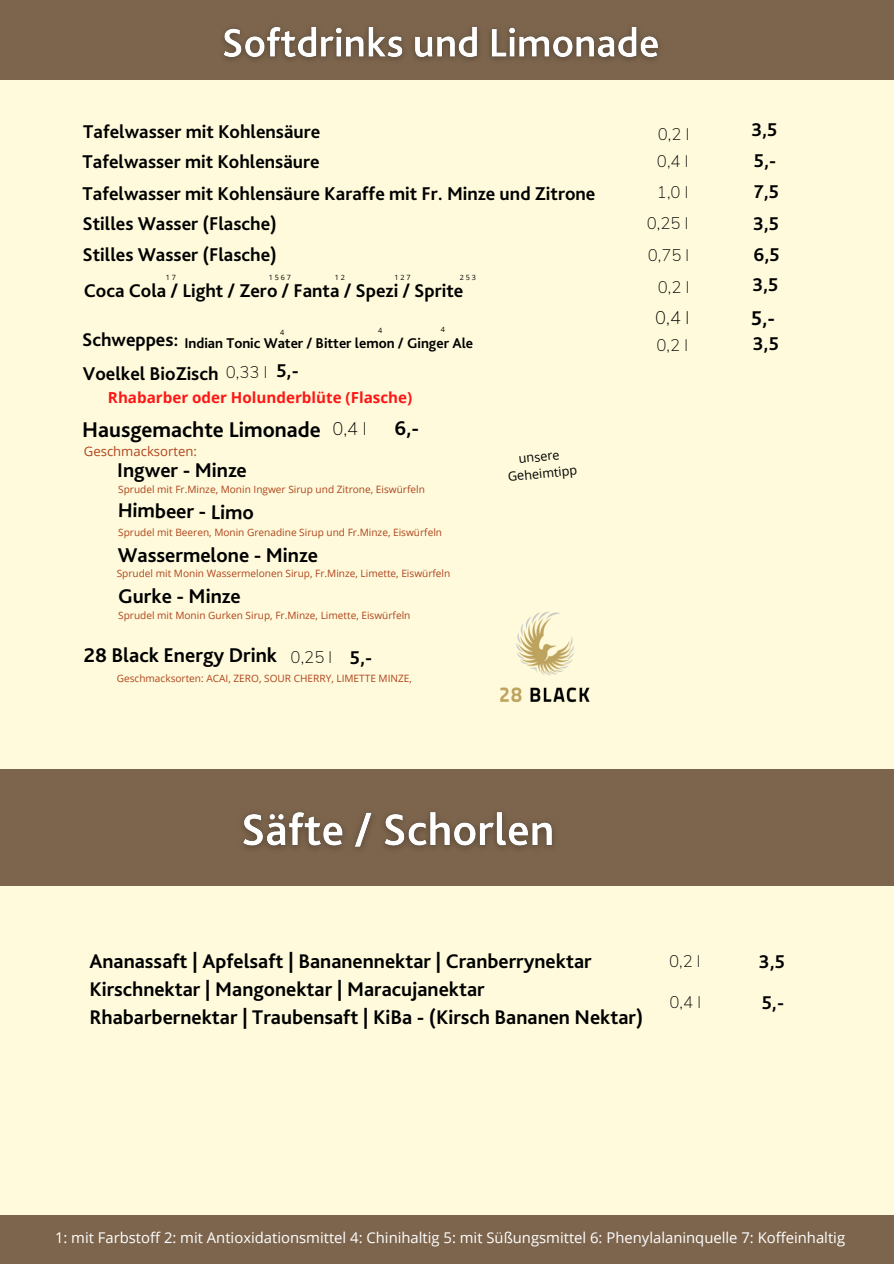
<style>
.page{position:relative;width:894px;height:1264px;background:#fff}
.page>*{position:absolute;margin:0;border:0;box-sizing:border-box;transform-origin:0 0}
.t1{font:700 22.35px "Bliss Pro";color:#000}
.t2{font:700 20.85px "Bliss Pro";color:#000}
.t3{font:700 20.7px/28.2px "Bliss Pro";color:#000}
.t4{font:700 19.35px "Bliss Pro";color:#000}
.t5{font:200 18.3px "Nunito Sans";color:#000}
.t6{font:200 16.8px "Nunito Sans";color:#000}
.t7{font:700 15.15px "Open Sans";color:#ff1616}
.t8{font:14.85px "Open Sans";color:#fff}
.t9{font:700 14.85px "Bliss Pro";color:#000}
.t10{font:13.05px "Open Sans";color:#b0441d}
.t11{font:12.75px "Open Sans";color:#000}
.t12{font:10.05px "Open Sans";color:#b0441d}
.t13{font:7.2px "Open Sans";letter-spacing:.26em;color:#000}
</style>
<div class="page">
<div style="left:0;top:0;width:893px;height:1263px;background:#fefadb"></div>
<div style="left:0;top:0;width:893px;height:79px;background:#7d654d"></div>
<div style="left:0;top:1214px;width:893px;height:49px;background:#7d654d"></div>
<div style="left:0;top:769px;width:893px;height:116px;background:#7d654d"></div>
<img style="left:500px;top:611px;width:90px;height:92px">
<img style="left:223px;top:27px;width:436px;height:33px">
<img style="left:242px;top:812px;width:312px;height:37px">
<p class="t4" style="left:83px;top:119px;width:239px">Tafelwasser mit Kohlensäure</p>
<p class="t4" style="left:82px;top:149px;width:239px">Tafelwasser mit Kohlensäure</p>
<h3 class="t6" style="left:657px;top:123px;width:33px">0,2 l</h3>
<h3 class="t4" style="left:751px;top:118px;width:28px">3,5</h3>
<h3 class="t6" style="left:656px;top:150px;width:33px">0,4 l</h3>
<h3 class="t4" style="left:753px;top:149px;width:24px">5,-</h3>
<h3 class="t4" style="left:82px;top:182px;width:514px">Tafelwasser mit Kohlensäure Karaffe mit Fr. Minze und Zitrone</h3>
<p class="t6" style="left:656px;top:181px;width:33px">1,0 l</p>
<p class="t4" style="left:753px;top:180px;width:26px">7,5</p>
<h3 class="t4" style="left:82px;top:211px;width:196px">Stilles Wasser (Flasche)</h3>
<h3 class="t6" style="left:646px;top:212px;width:43px">0,25 l</h3>
<p class="t4" style="left:753px;top:211px;width:28px">3,5</p>
<p class="t4" style="left:82px;top:243px;width:196px">Stilles Wasser (Flasche)</p>
<p class="t6" style="left:647px;top:244px;width:43px">0,75 l</p>
<p class="t4" style="left:753px;top:242px;width:28px">6,5</p>
<h2 class="t13" style="left:166px;top:273px;width:12px">1 7</h2>
<p class="t13" style="left:269px;top:273px;width:24px">1567</p>
<h2 class="t13" style="left:335px;top:273px;width:12px">1 2</h2>
<p class="t13" style="left:394px;top:273px;width:18px">127</p>
<p class="t13" style="left:459px;top:273px;width:18px">253</p>
<h6 class="t4" style="left:84px;top:279px;width:381px">Coca Cola / Light / Zero / Fanta / Spezi / Sprite</h6>
<h3 class="t6" style="left:657px;top:276px;width:33px">0,2 l</h3>
<p class="t4" style="left:752px;top:273px;width:28px">3,5</p>
<h3 class="t6" style="left:656px;top:334px;width:33px">0,2 l</h3>
<p class="t5" style="left:655px;top:306px;width:36px">0,4 l</p>
<p class="t2" style="left:750px;top:305px;width:26px">5,-</p>
<h2 class="t13" style="left:440px;top:324px;width:6px">4</h2>
<h3 class="t13" style="left:280px;top:327px;width:6px">4</h3>
<h6 class="t13" style="left:378px;top:325px;width:6px">4</h6>
<h2 class="t4" style="left:82px;top:327px;width:98px">Schweppes:</h2>
<h5 class="t9" style="left:184px;top:334px;width:290px">Indian Tonic Water / Bitter lemon / Ginger Ale</h5>
<p class="t4" style="left:83px;top:362px;width:137px">Voelkel BioZisch</p>
<h2 class="t6" style="left:226px;top:361px;width:43px">0,33 l</h2>
<h4 class="t4" style="left:276px;top:358px;width:24px">5,-</h4>
<p class="t4" style="left:752px;top:331px;width:28px">3,5</p>
<h6 class="t7" style="left:108px;top:387px;width:305px">Rhabarber oder Holunderblüte (Flasche)</h6>
<h6 class="t1" style="left:82px;top:415px;width:240px">Hausgemachte Limonade</h6>
<h4 class="t5" style="left:332px;top:416px;width:36px">0,4 l</h4>
<h6 class="t2" style="left:394px;top:415px;width:26px">6,-</h6>
<h3 class="t2" style="left:117px;top:457px;width:131px">Ingwer - Minze</h3>
<h3 class="t12" style="left:118px;top:482px;width:308px">Sprudel mit Fr.Minze, Monin Ingwer Sirup und Zitrone, Eiswürfeln</h3>
<h3 class="t2" style="left:118px;top:497px;width:137px;rotate:1deg">Himbeer - Limo</h3>
<h3 class="t12" style="left:118px;top:525px;width:325px">Sprudel mit Beeren, Monin Grenadine Sirup und Fr.Minze, Eiswürfeln</h3>
<h3 class="t2" style="left:118px;top:542px;width:202px">Wassermelone - Minze</h3>
<h3 class="t12" style="left:117px;top:566px;width:335px">Sprudel mit Monin Wassermelonen Sirup, Fr.Minze, Limette, Eiswürfeln</h3>
<h2 class="t2" style="left:118px;top:583px;width:124px">Gurke - Minze</h2>
<h3 class="t12" style="left:118px;top:607px;width:294px">Sprudel mit Monin Gurken Sirup, Fr.Minze, Limette, Eiswürfeln</h3>
<h3 class="t10" style="left:84px;top:442px;width:114px">Geschmacksorten:</h3>
<h2 class="t2" style="left:84px;top:642px;width:195px">28 Black Energy Drink</h2>
<p class="t6" style="left:290px;top:646px;width:43px">0,25 l</p>
<h2 class="t4" style="left:349px;top:646px;width:24px">5,-</h2>
<h3 class="t12" style="left:117px;top:671px;width:297px">Geschmacksorten: ACAI, ZERO, SOUR CHERRY, LIMETTE MINZE,</h3>
<h2 class="t11" style="left:517px;top:449px;width:43px;rotate:-6deg">unsere</h2>
<h6 class="t11" style="left:507px;top:468px;width:71px;rotate:-6deg">Geheimtipp</h6>
<h6 class="t3" style="left:89px;top:946px;width:555px">Ananassaft | Apfelsaft | Bananennektar | Cranberrynektar<br>Kirschnektar | Mangonektar | Maracujanektar<br>Rhabarbernektar | Traubensaft | KiBa - (Kirsch Bananen Nektar)</h6>
<h6 class="t6" style="left:668px;top:950px;width:33px">0,2 l</h6>
<h6 class="t4" style="left:758px;top:949px;width:28px">3,5</h6>
<h6 class="t6" style="left:669px;top:990px;width:33px">0,4 l</h6>
<h6 class="t4" style="left:761px;top:990px;width:24px">5,-</h6>
<p class="t8" style="left:55px;top:1227px;width:791px">1: mit Farbstoff 2: mit Antioxidationsmittel 4: Chinihaltig 5: mit Süßungsmittel 6: Phenylalaninquelle 7: Koffeinhaltig</p>
</div>
